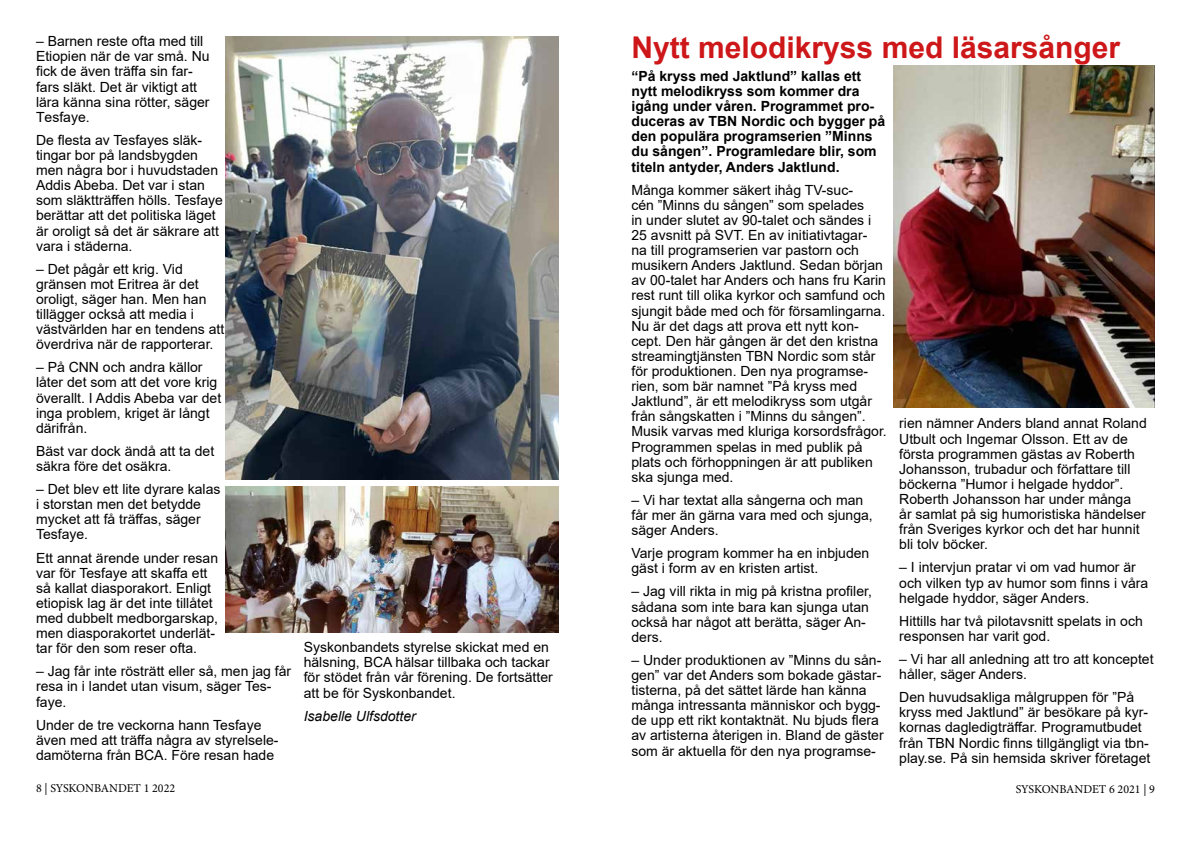
<style>
.page{position:relative;width:1191px;height:842px;background:#fff}
.page>*{position:absolute;margin:0;border:0;box-sizing:border-box;transform-origin:0 0}
.t1{font:700 30px "Arial";color:#cd1719}
.t2{font:14px/15.1px "Arial";color:#000}
.t3{font:700 14px/15.1px "Arial";color:#000}
.t4{font:italic 14px "Arial";color:#000}
.t5{font:12px "Minion Pro";letter-spacing:-.005em;color:#000}
</style>
<div class="page">
<img style="left:225px;top:36px;width:333px;height:444px">
<img style="left:225px;top:486px;width:333px;height:147px">
<img style="left:893px;top:66px;width:262px;height:342px">
<p class="t2" style="left:36px;top:34px;width:175px">– Barnen reste ofta med till<br>Etiopien när de var små. Nu fick de även träffa sin far&shy;fars släkt. Det är viktigt att lära känna sina rötter, säger<br>Tesfaye.</p>
<p class="t2" style="left:36px;top:132px;width:188px">De flesta av Tesfayes släk&shy;tingar bor på landsbygden men några bor i huvudstaden<br>Addis Abeba. Det var i stan som släktträffen hölls. Tesfaye berättar att det politiska läget är oroligt så det är säkrare att vara i städerna.</p>
<p class="t2" style="left:36px;top:261px;width:190px">– Det pågår ett krig. Vid gränsen mot Eritrea är det oroligt, säger han. Men han tillägger också att media i västvärlden har en tendens att överdriva när de rapporterar.</p>
<p class="t2" style="left:36px;top:360px;width:187px">– På CNN och andra källor låter det som att det vore krig överallt. I Addis Abeba var det inga problem, kriget är långt därifrån.</p>
<p class="t2" style="left:36px;top:443px;width:180px">Bäst var dock ändå att ta det säkra före det osäkra.</p>
<p class="t2" style="left:36px;top:482px;width:186px">– Det blev ett lite dyrare kalas i storstan men det betydde mycket att få träffas, säger<br>Tesfaye.</p>
<p class="t2" style="left:36px;top:550px;width:184px">Ett annat ärende under resan var för Tesfaye att skaffa ett så kallat diasporakort. Enligt etiopisk lag är det inte tillåtet med dubbelt medborgarskap, men diasporakortet underlät&shy;tar för den som reser ofta.</p>
<p class="t2" style="left:36px;top:664px;width:257px">– Jag får inte rösträtt eller så, men jag får resa in i landet utan visum, säger Tes&shy;faye.</p>
<p class="t2" style="left:36px;top:717px;width:244px">Under de tre veckorna hann Tesfaye även med att träffa några av styrelsele&shy;damöterna från BCA. Före resan hade</p>
<p class="t2" style="left:304px;top:640px;width:251px">Syskonbandets styrelse skickat med en hälsning, BCA hälsar tillbaka och tackar för stödet från vår förening. De fortsätter att be för Syskonbandet.</p>
<p class="t4" style="left:304px;top:707px;width:114px">Isabelle Ulfsdotter</p>
<h1 class="t1" style="left:631px;top:26px;width:490px">Nytt melodikryss med läsarsånger</h1>
<p class="t3" style="left:631px;top:69px;width:255px">“På kryss med Jaktlund” kallas ett nytt melodikryss som kommer dra igång under våren. Programmet pro&shy;duceras av TBN Nordic och bygger på den populära programserien ”Minns du sången”. Programledare blir, som titeln antyder, Anders Jaktlund.</p>
<p class="t2" style="left:631px;top:182px;width:257px">Många kommer säkert ihåg TV-suc-<br>cén ”Minns du sången” som spelades<br>in under slutet av 90-talet och sändes i 25 avsnitt på SVT. En av initiativtagar-<br>na till programserien var pastorn och musikern Anders Jaktlund. Sedan början av 00-talet har Anders och hans fru Karin rest runt till olika kyrkor och samfund och sjungit både med och för församlingarna.<br>Nu är det dags att prova ett nytt kon&shy;cept. Den här gången är det den kristna streamingtjänsten TBN Nordic som står för produktionen. Den nya programse&shy;rien, som bär namnet ”På kryss med Jaktlund”, är ett melodikryss som utgår från sångskatten i ”Minns du sången”.<br>Musik varvas med kluriga korsordsfrågor.<br>Programmen spelas in med publik på plats och förhoppningen är att publiken ska sjunga med.</p>
<p class="t2" style="left:631px;top:492px;width:243px">– Vi har textat alla sångerna och man får mer än gärna vara med och sjunga, säger Anders.</p>
<p class="t2" style="left:631px;top:546px;width:239px">Varje program kommer ha en inbjuden gäst i form av en kristen artist.</p>
<p class="t2" style="left:631px;top:584px;width:242px">– Jag vill rikta in mig på kristna profiler, sådana som inte bara kan sjunga utan också har något att berätta, säger An&shy;ders.</p>
<p class="t2" style="left:631px;top:652px;width:254px">– Under produktionen av ”Minns du sån&shy;gen” var det Anders som bokade gästar&shy;tisterna, på det sättet lärde han känna många intressanta människor och bygg&shy;de upp ett rikt kontaktnät. Nu bjuds flera av artisterna återigen in. Bland de gäster som är aktuella för den nya programse-</p>
<p class="t2" style="left:899px;top:416px;width:249px">rien nämner Anders bland annat Roland Utbult och Ingemar Olsson. Ett av de första programmen gästas av Roberth Johansson, trubadur och författare till böckerna ”Humor i helgade hyddor”.<br>Roberth Johansson har under många år samlat på sig humoristiska händelser från Sveriges kyrkor och det har hunnit bli tolv böcker.</p>
<p class="t2" style="left:899px;top:560px;width:250px">– I intervjun pratar vi om vad humor är och vilken typ av humor som finns i våra helgade hyddor, säger Anders.</p>
<p class="t2" style="left:899px;top:613px;width:245px">Hittills har två pilotavsnitt spelats in och responsen har varit god.</p>
<p class="t2" style="left:899px;top:651px;width:256px">– Vi har all anledning att tro att konceptet håller, säger Anders.</p>
<p class="t2" style="left:899px;top:690px;width:253px">Den huvudsakliga målgruppen för ”På kryss med Jaktlund” är besökare på kyr&shy;kornas dagledigträffar. Programutbudet från TBN Nordic finns tillgängligt via tbn&shy;play.se. På sin hemsida skriver företaget</p>
<p class="t5" style="left:36px;top:780px;width:141px">8 | SYSKONBANDET 1 2022</p>
<p class="t5" style="left:1015px;top:781px;width:141px">SYSKONBANDET 6 2021 | 9</p>
</div>
